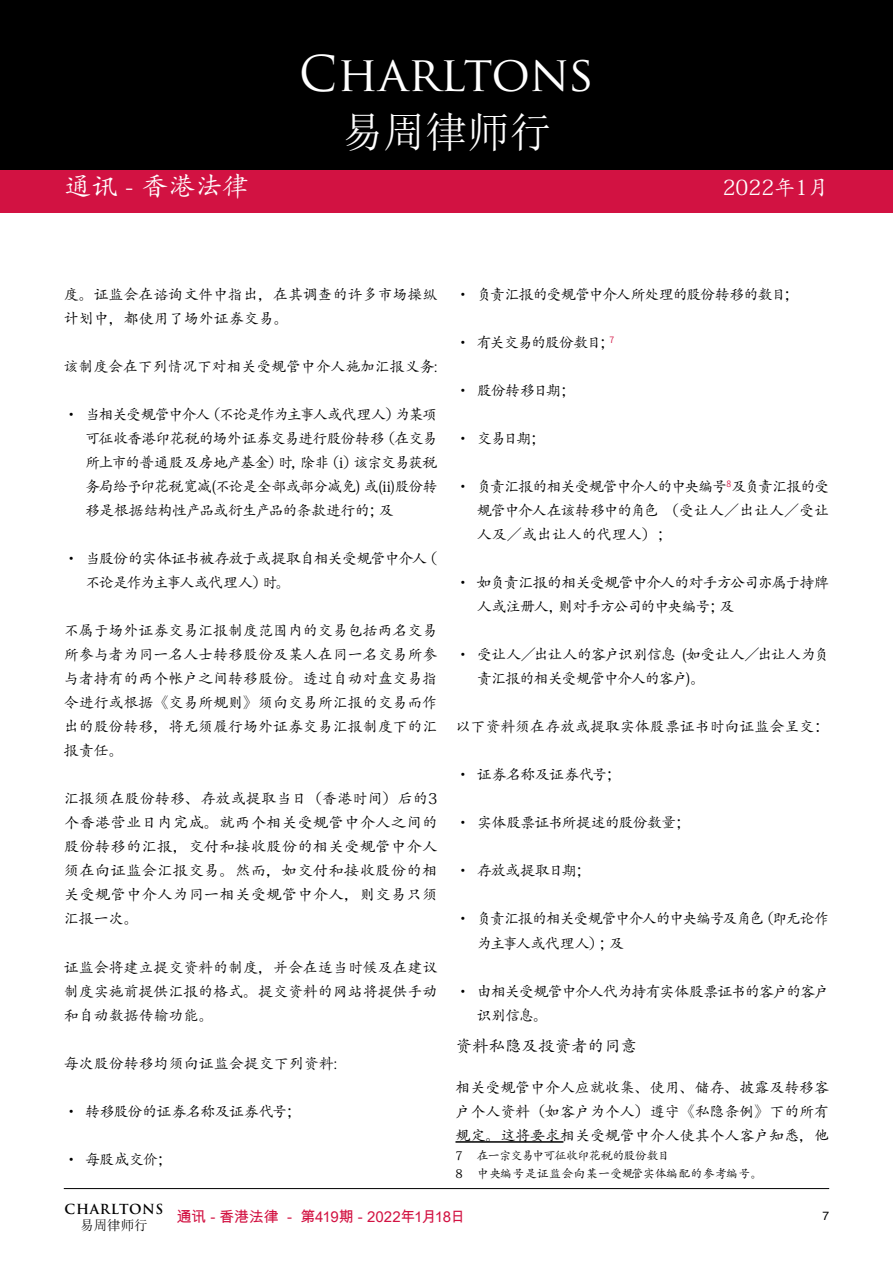
<style>
.page{position:relative;width:893px;height:1263px;background:#fff}
.page>*{position:absolute;margin:0;border:0;box-sizing:border-box;transform-origin:0 0}
.t1{font:48px "Trajan Pro";color:#fff}
.t2{font:42px "Sim Sun";color:#fff}
.t3{font:27px "Adobe Kaiti Std";color:#fff}
.t4{font:21px "Adobe Kaiti Std";color:#fff}
.t5{font:16.5px "Adobe Kaiti Std";color:#000}
.t6{font:15px/24px "Adobe Kaiti Std";letter-spacing:-.01em;color:#000;text-align:justify}
.t7{font:15px/24px "Adobe Kaiti Std";letter-spacing:-.07em;color:#000}
.t8{font:15px/24px "Adobe Kaiti Std";letter-spacing:-.065em;color:#000}
.t9{font:15px/24px "Adobe Kaiti Std";letter-spacing:-.075em;color:#000}
.t10{font:15px "Arial Unicode MS";letter-spacing:-.03em;color:#d21242}
.t11{font:15px "Adobe Kaiti Std";letter-spacing:-.04em;color:#000}
.t12{font:15px "Adobe Kaiti Std";letter-spacing:-.05em;color:#000}
.t13{font:15px "Adobe Kaiti Std";letter-spacing:-.08em;color:#000}
.t14{font:15px "Adobe Kaiti Std";letter-spacing:-.035em;color:#000}
.t15{font:15px "Adobe Kaiti Std";letter-spacing:-.06em;color:#000}
.t16{font:700 13.5px "Trajan Pro";letter-spacing:.05em;color:#000}
.t17{font:13.5px "Sim Sun";color:#000}
.t18{font:12px/18px "Adobe Kaiti Std";letter-spacing:-.035em;color:#000}
.t19{font:12px "Helvetica";color:#000}
</style>
<div class="page">
<hr style="left:64px;top:1188px;width:765px;height:1px;background:#000">
<div style="left:0;top:0;width:893px;height:170px;background:#000"></div>
<div style="left:0;top:170px;width:893px;height:37px;background:#d21242"></div>
<div style="left:0;top:202px;width:893px;height:11px;background:#d21242"></div>
<hr style="left:455px;top:1141px;width:108px;height:2px;background:#000">
<h1 class="t1" style="left:299px;top:43px;width:297px">CHARLTONS</h1>
<h2 class="t2" style="left:341px;top:111px;width:212px">易周律师行</h2>
<h3 class="t3" style="left:64px;top:170px;width:187px">通讯 - 香港法律</h3>
<h3 class="t4" style="left:723px;top:174px;width:108px">2022年1月</h3>
<p class="t6" style="left:64px;top:283px;width:375px">度。证监会在谘询文件中指出，在其调查的许多市场操纵计划中，都使用了场外证券交易。</p>
<p class="t6" style="left:64px;top:355px;width:375px">该制度会在下列情况下对相关受规管中介人施加汇报义务:</p>
<p class="t6" style="left:85px;top:403px;width:354px;text-indent:-21px">• 当相关受规管中介人（不论是作为主事人或代理人）为某项可征收香港印花税的场外证券交易进行股份转移（在交易所上市的普通股及房地产基金）时，除非（i）该宗交易获税务局给予印花税宽减(不论是全部或部分减免) 或(ii)股份转移是根据结构性产品或衍生产品的条款进行的；及</p>
<p class="t7" style="left:85px;top:547px;width:354px;text-indent:-21px">• 当股份的实体证书被存放于或提取自相关受规管中介人（不论是作为主事人或代理人）时。</p>
<p class="t6" style="left:64px;top:619px;width:375px">不属于场外证券交易汇报制度范围内的交易包括两名交易所参与者为同一名人士转移股份及某人在同一名交易所参与者持有的两个帐户之间转移股份。透过自动对盘交易指令进行或根据《交易所规则》须向交易所汇报的交易而作出的股份转移，将无须履行场外证券交易汇报制度下的汇报责任。</p>
<p class="t6" style="left:64px;top:787px;width:375px">汇报须在股份转移、存放或提取当日（香港时间）后的3个香港营业日内完成。就两个相关受规管中介人之间的股份转移的汇报，交付和接收股份的相关受规管中介人须在向证监会汇报交易。然而，如交付和接收股份的相关受规管中介人为同一相关受规管中介人，则交易只须汇报一次。</p>
<p class="t6" style="left:64px;top:955px;width:375px">证监会将建立提交资料的制度，并会在适当时候及在建议制度实施前提供汇报的格式。提交资料的网站将提供手动和自动数据传输功能。</p>
<p class="t6" style="left:64px;top:1051px;width:275px">每次股份转移均须向证监会提交下列资料:</p>
<p class="t11" style="left:64px;top:1102px;width:239px">• 转移股份的证券名称及证券代号；</p>
<p class="t6" style="left:64px;top:1147px;width:109px">• 每股成交价；</p>
<p class="t7" style="left:455px;top:283px;width:345px">• 负责汇报的受规管中介人所处理的股份转移的数目；</p>
<p class="t13" style="left:455px;top:334px;width:160px">• 有关交易的股份数目；<sup>7</sup></p>
<p class="t6" style="left:455px;top:379px;width:121px">• 股份转移日期；</p>
<p class="t6" style="left:455px;top:427px;width:91px">• 交易日期；</p>
<p class="t6" style="left:477px;top:475px;width:354px;text-indent:-21px">• 负责汇报的相关受规管中介人的中央编号<sup>8</sup>及负责汇报的受规管中介人在该转移中的角色 （受让人／出让人／受让人及／或出让人的代理人）；</p>
<p class="t9" style="left:477px;top:571px;width:354px;text-indent:-21px">• 如负责汇报的相关受规管中介人的对手方公司亦属于持牌人或注册人，则对手方公司的中央编号；及</p>
<p class="t8" style="left:477px;top:643px;width:354px;text-indent:-21px">• 受让人／出让人的客户识别信息 (如受让人／出让人为负责汇报的相关受规管中介人的客户)。</p>
<p class="t6" style="left:455px;top:715px;width:375px">以下资料须在存放或提取实体股票证书时向证监会呈交：</p>
<p class="t14" style="left:455px;top:766px;width:167px">• 证券名称及证券代号；</p>
<p class="t12" style="left:455px;top:814px;width:236px">• 实体股票证书所提述的股份数量；</p>
<p class="t15" style="left:455px;top:862px;width:137px">• 存放或提取日期；</p>
<p class="t8" style="left:477px;top:907px;width:354px;text-indent:-21px">• 负责汇报的相关受规管中介人的中央编号及角色（即无论作为主事人或代理人）；及</p>
<p class="t7" style="left:477px;top:979px;width:354px;text-indent:-21px">• 由相关受规管中介人代为持有实体股票证书的客户的客户识别信息。</p>
<p class="t5" style="left:455px;top:1036px;width:183px">资料私隐及投资者的同意</p>
<p class="t6" style="left:455px;top:1075px;width:375px">相关受规管中介人应就收集、使用、储存、披露及转移客户个人资料（如客户为个人）遵守《私隐条例》下的所有规定。这将要求相关受规管中介人使其个人客户知悉，他</p>
<p class="t18" style="left:455px;top:1146px;width:309px">7 在一宗交易中可征收印花税的股份数目<br>8 中央编号是证监会向某一受规管实体编配的参考编号。</p>
<p class="t16" style="left:65px;top:1200px;width:100px">CHARLTONS</p>
<p class="t17" style="left:80px;top:1218px;width:69px">易周律师行</p>
<p class="t10" style="left:177px;top:1205px;width:290px">通讯 - 香港法律 - 第419期 - 2022年1月18日</p>
<p class="t19" style="left:822px;top:1206px;width:8px">7</p>
</div>
